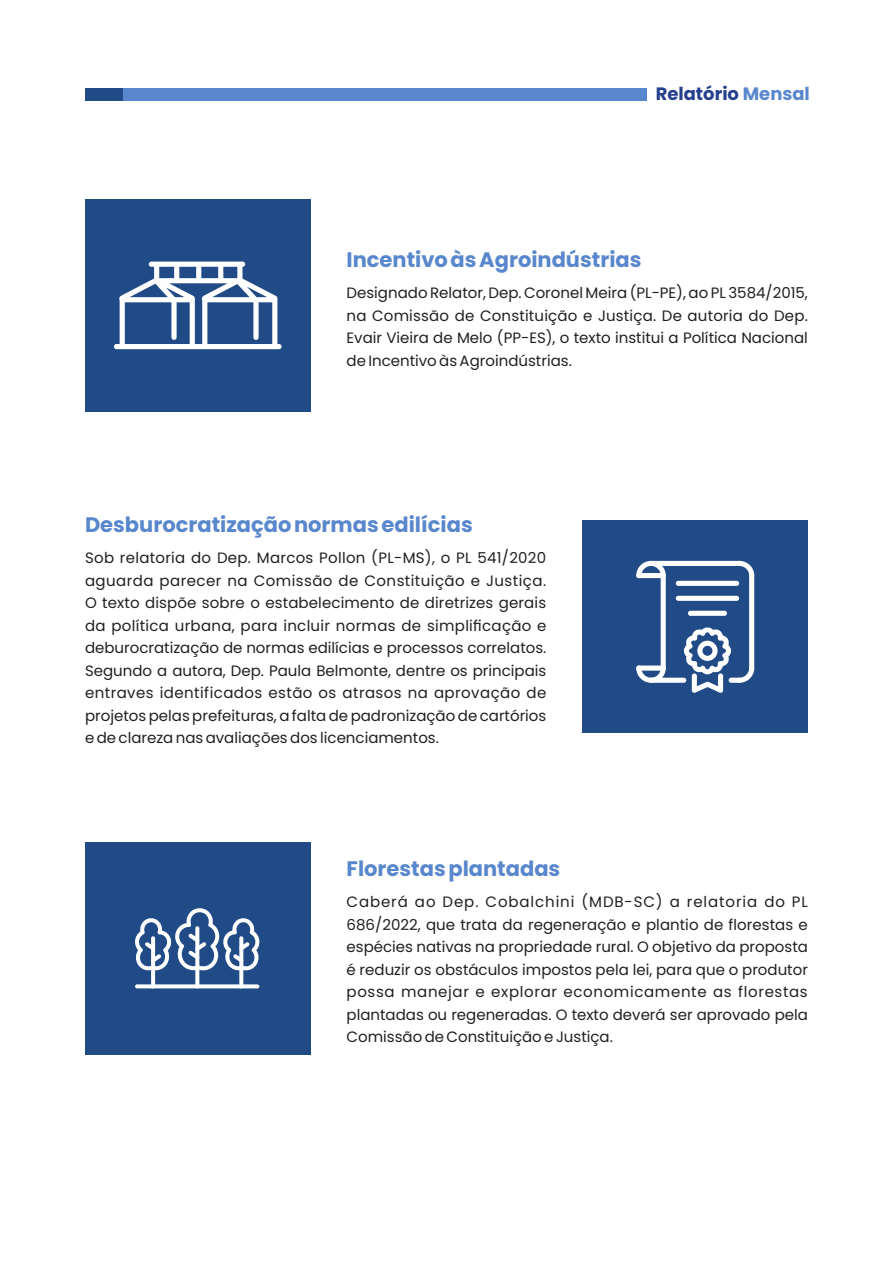
<style>
.page{position:relative;width:893px;height:1263px;background:#fff}
.page>*{position:absolute;margin:0;border:0;box-sizing:border-box;transform-origin:0 0}
.t1{font:700 21px "Poppins";color:#5987cd}
.t2{font:700 17.85px "Poppins";color:#253f8e}
.t3{font:15px/22.5px "Poppins";color:#231f20;text-align:justify}
.s1{color:#5987cd}
</style>
<div class="page">
<div style="left:100px;top:88px;width:546px;height:12px;background:#5987cd"></div>
<div style="left:85px;top:88px;width:37px;height:12px;background:#214b87"></div>
<div style="left:583px;top:520px;width:225px;height:213px;background:#214b87"></div>
<div style="left:661px;top:573px;width:5px;height:98px;background:#fff;border-radius:3px"></div>
<div style="left:749px;top:573px;width:5px;height:98px;background:#fff;border-radius:3px"></div>
<svg style="left:636px;top:561px;width:30px;height:17px"></svg>
<svg style="left:741px;top:561px;width:13px;height:17px"></svg>
<div style="left:648px;top:561px;width:94px;height:5px;background:#fff;border-radius:3px"></div>
<div style="left:636px;top:573px;width:30px;height:5px;background:#fff;border-radius:3px"></div>
<svg style="left:636px;top:626px;width:118px;height:67px"></svg>
<div style="left:676px;top:596px;width:63px;height:5px;background:#fff;border-radius:3px"></div>
<div style="left:676px;top:581px;width:63px;height:5px;background:#fff;border-radius:3px"></div>
<div style="left:688px;top:611px;width:39px;height:5px;background:#fff;border-radius:3px"></div>
<div style="left:85px;top:842px;width:225px;height:212px;background:#214b87"></div>
<svg style="left:239px;top:936px;width:4px;height:52px"></svg>
<svg style="left:151px;top:936px;width:4px;height:52px"></svg>
<svg style="left:195px;top:926px;width:4px;height:62px"></svg>
<svg style="left:135px;top:908px;width:125px;height:63px"></svg>
<svg style="left:135px;top:984px;width:124px;height:4px"></svg>
<div style="left:85px;top:199px;width:225px;height:213px;background:#214b87"></div>
<svg style="left:114px;top:262px;width:168px;height:87px"></svg>
<p class="t2" style="left:656px;top:83px;width:156px">Relatório <span class="s1">Mensal</span></p>
<p class="t1" style="left:347px;top:248px;width:296px">Incentivo às Agroindústrias</p>
<p class="t3" style="left:347px;top:282px;width:463px">Designado Relator, Dep. Coronel Meira (PL-PE), ao PL 3584/2015, na Comissão de Constituição e Justiça. De autoria do Dep.<br>Evair Vieira de Melo (PP-ES), o texto institui a Política Nacional de Incentivo às Agroindústrias.</p>
<p class="t1" style="left:85px;top:513px;width:389px">Desburocratização normas edilícias</p>
<p class="t3" style="left:85px;top:547px;width:463px">Sob relatoria do Dep. Marcos Pollon (PL-MS), o PL 541/2020 aguarda parecer na Comissão de Constituição e Justiça.<br>O texto dispõe sobre o estabelecimento de diretrizes gerais da política urbana, para incluir normas de simplificação e deburocratização de normas edilícias e processos correlatos.<br>Segundo a autora, Dep. Paula Belmonte, dentre os principais entraves identificados estão os atrasos na aprovação de projetos pelas prefeituras, a falta de padronização de cartórios e de clareza nas avaliações dos licenciamentos.</p>
<p class="t1" style="left:347px;top:857px;width:215px">Florestas plantadas</p>
<p class="t3" style="left:347px;top:891px;width:463px">Caberá ao Dep. Cobalchini (MDB-SC) a relatoria do PL 686/2022, que trata da regeneração e plantio de florestas e espécies nativas na propriedade rural. O objetivo da proposta é reduzir os obstáculos impostos pela lei, para que o produtor possa manejar e explorar economicamente as florestas plantadas ou regeneradas. O texto deverá ser aprovado pela Comissão de Constituição e Justiça.</p>
</div>
